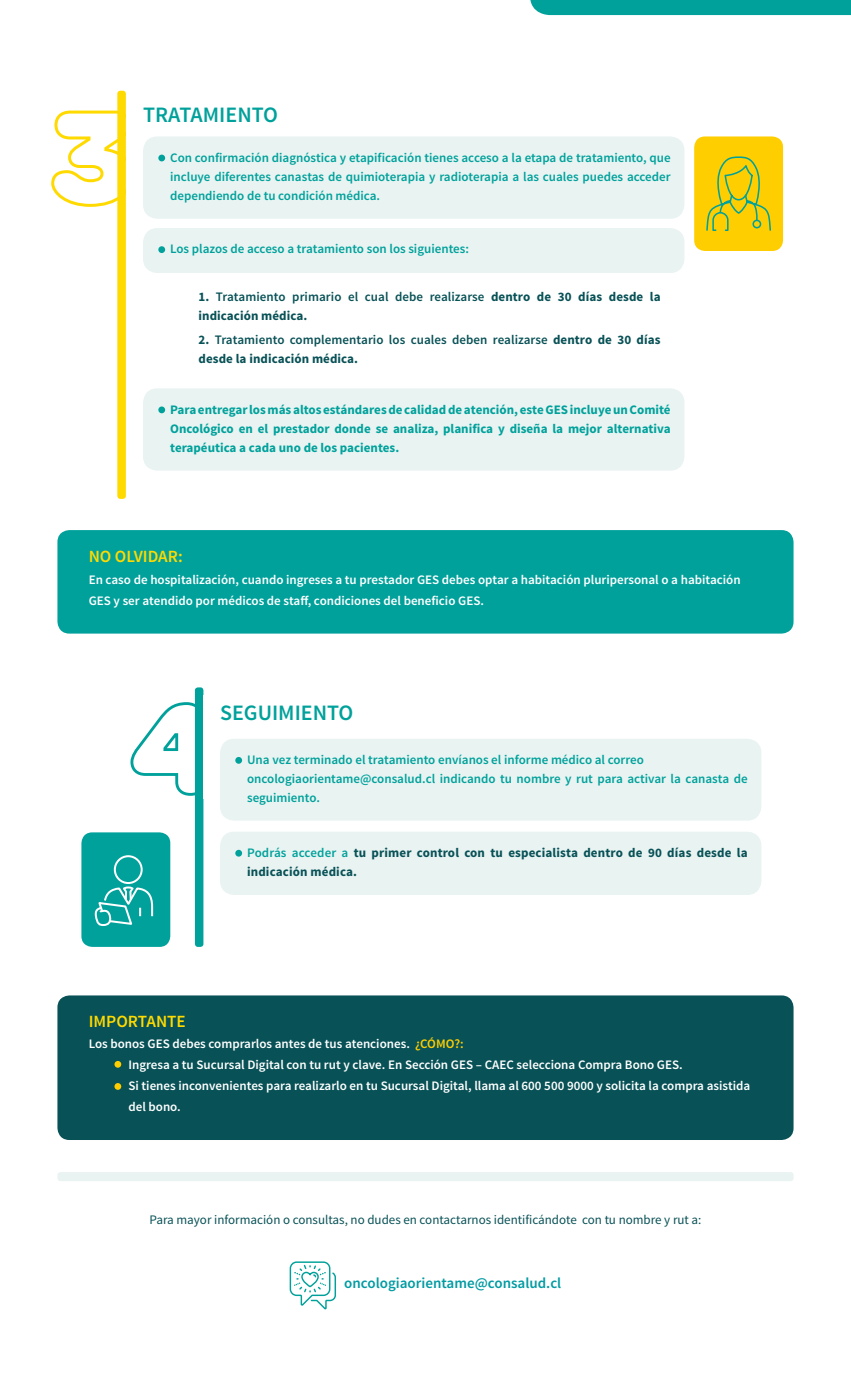
<style>
.page{position:relative;width:851px;height:1389px;background:#fff}
.page>*{position:absolute;margin:0;border:0;box-sizing:border-box;transform-origin:0 0}
.t1{font:600 22px "Source Sans Pro";color:#00a19b}
.t2{font:600 17.1px "Source Sans Pro";color:#ffda00}
.t3{font:600 15px "Source Sans Pro";color:#009ba2}
.t4{font:600 13px/21px "Source Sans Pro";color:#fff}
.t5{font:600 13px/19px "Source Sans Pro";color:#00a19b;text-align:justify}
.t6{font:700 13px/19px "Source Sans Pro";color:#00a19b;text-align:justify}
.t7{font:700 13px/19px "Source Sans Pro";letter-spacing:.01em;color:#085156}
.t8{font:600 13px/19px "Source Sans Pro";letter-spacing:.005em;color:#085156}
.t9{font:13px "Source Sans Pro";color:#085156}
.s1{font-weight:600}
.s2{font-weight:700}
.s3{font-weight:600;color:#00a19b}
.s4{color:#ffce00}
</style>
<div class="page">
<div style="left:530px;top:0;width:320px;height:15px;background:#00a19b"></div>
<svg style="left:51px;top:110px;width:66px;height:97px"></svg>
<div style="left:143px;top:136px;width:541px;height:83px;background:#e8f3f2;border-radius:14px"></div>
<div style="left:143px;top:228px;width:541px;height:45px;background:#e8f3f2;border-radius:14px"></div>
<div style="left:158px;top:155px;width:7px;height:6px;background:#00a19b;border-radius:50%"></div>
<div style="left:158px;top:246px;width:7px;height:7px;background:#00a19b;border-radius:50%"></div>
<div style="left:117px;top:91px;width:9px;height:408px;background:#ffda00;border-radius:3px"></div>
<div style="left:694px;top:136px;width:89px;height:115px;background:#ffce00;border-radius:11px"></div>
<div style="left:143px;top:388px;width:541px;height:83px;background:#e8f3f2;border-radius:14px"></div>
<div style="left:158px;top:406px;width:7px;height:7px;background:#00a19b;border-radius:50%"></div>
<svg style="left:706px;top:156px;width:65px;height:75px"></svg>
<div style="left:57px;top:530px;width:736px;height:104px;background:#00a19b;border-radius:12px"></div>
<div style="left:57px;top:1172px;width:736px;height:9px;background:#e8f3f2;border-radius:3px"></div>
<div style="left:57px;top:995px;width:736px;height:145px;background:#085156;border-radius:12px"></div>
<div style="left:114px;top:1061px;width:7px;height:7px;background:#ffce00;border-radius:50%"></div>
<div style="left:114px;top:1083px;width:7px;height:7px;background:#ffce00;border-radius:50%"></div>
<svg style="left:289px;top:1261px;width:47px;height:49px"></svg>
<svg style="left:130px;top:701px;width:65px;height:96px"></svg>
<div style="left:195px;top:687px;width:8px;height:260px;background:#00a19b;border-radius:3px"></div>
<div style="left:220px;top:739px;width:541px;height:82px;background:#e8f3f2;border-radius:14px"></div>
<div style="left:235px;top:757px;width:7px;height:7px;background:#00a19b;border-radius:50%"></div>
<div style="left:220px;top:832px;width:541px;height:63px;background:#e8f3f2;border-radius:14px"></div>
<div style="left:235px;top:850px;width:7px;height:7px;background:#00a19b;border-radius:50%"></div>
<div style="left:81px;top:832px;width:89px;height:115px;background:#00a19b;border-radius:11px"></div>
<svg style="left:94px;top:855px;width:60px;height:71px"></svg>
<h1 class="t1" style="left:143px;top:101px;width:136px">TRATAMIENTO</h1>
<p class="t5" style="left:170px;top:148px;width:502px">Con confirmación diagnóstica y etapificación tienes acceso a la etapa de tratamiento, que incluye diferentes canastas de quimioterapia y radioterapia a las cuales puedes acceder dependiendo de tu condición médica.</p>
<p class="t5" style="left:170px;top:240px;width:300px">Los plazos de acceso a tratamiento son los siguientes:</p>
<p class="t7" style="left:198px;top:288px;width:463px">1. <span class="s1">Tratamiento primario el cual debe realizarse</span> dentro de 30 días desde la indicación médica.</p>
<p class="t8" style="left:198px;top:331px;width:463px"><span class="s2">2.</span> Tratamiento complementario los cuales deben realizarse <span class="s2">dentro de 30 días desde la indicación médica.</span></p>
<p class="t6" style="left:170px;top:400px;width:502px">Para entregar los más altos estándares de calidad de atención, este GES incluye un Comité Oncológico en el prestador donde se analiza, planifica y diseña la mejor alternativa terapéutica a cada uno de los pacientes.</p>
<h2 class="t2" style="left:89px;top:546px;width:96px">NO OLVIDAR:</h2>
<p class="t4" style="left:89px;top:570px;width:653px">En caso de hospitalización, cuando ingreses a tu prestador GES debes optar a habitación pluripersonal o a habitación<br>GES y ser atendido por médicos de staff, condiciones del beneficio GES.</p>
<h1 class="t1" style="left:220px;top:699px;width:135px">SEGUIMIENTO</h1>
<p class="t5" style="left:247px;top:751px;width:502px;text-align:left">Una vez terminado el tratamiento envíanos el informe médico al correo oncologiaorientame@consalud.cl indicando tu nombre y rut para activar la canasta de seguimiento.</p>
<p class="t7" style="left:247px;top:844px;width:502px"><span class="s3">Podrás acceder a</span> tu primer control con tu especialista dentro de 90 días desde la indicación médica.</p>
<h2 class="t2" style="left:89px;top:1011px;width:99px">IMPORTANTE</h2>
<p class="t4" style="left:128px;top:1033px;width:623px;text-indent:-40px">Los bonos GES debes comprarlos antes de tus atenciones. <span class="s4">¿CÓMO?:<br></span>Ingresa a tu Sucursal Digital con tu rut y clave. En Sección GES – CAEC selecciona Compra Bono GES.<br>Si tienes inconvenientes para realizarlo en tu Sucursal Digital, llama al 600 500 9000 y solicita la compra asistida del bono.</p>
<p class="t9" style="left:149px;top:1212px;width:553px">Para mayor información o consultas, no dudes en contactarnos identificándote con tu nombre y rut a:</p>
<p class="t3" style="left:344px;top:1273px;width:218px">oncologiaorientame@consalud.cl</p>
</div>
